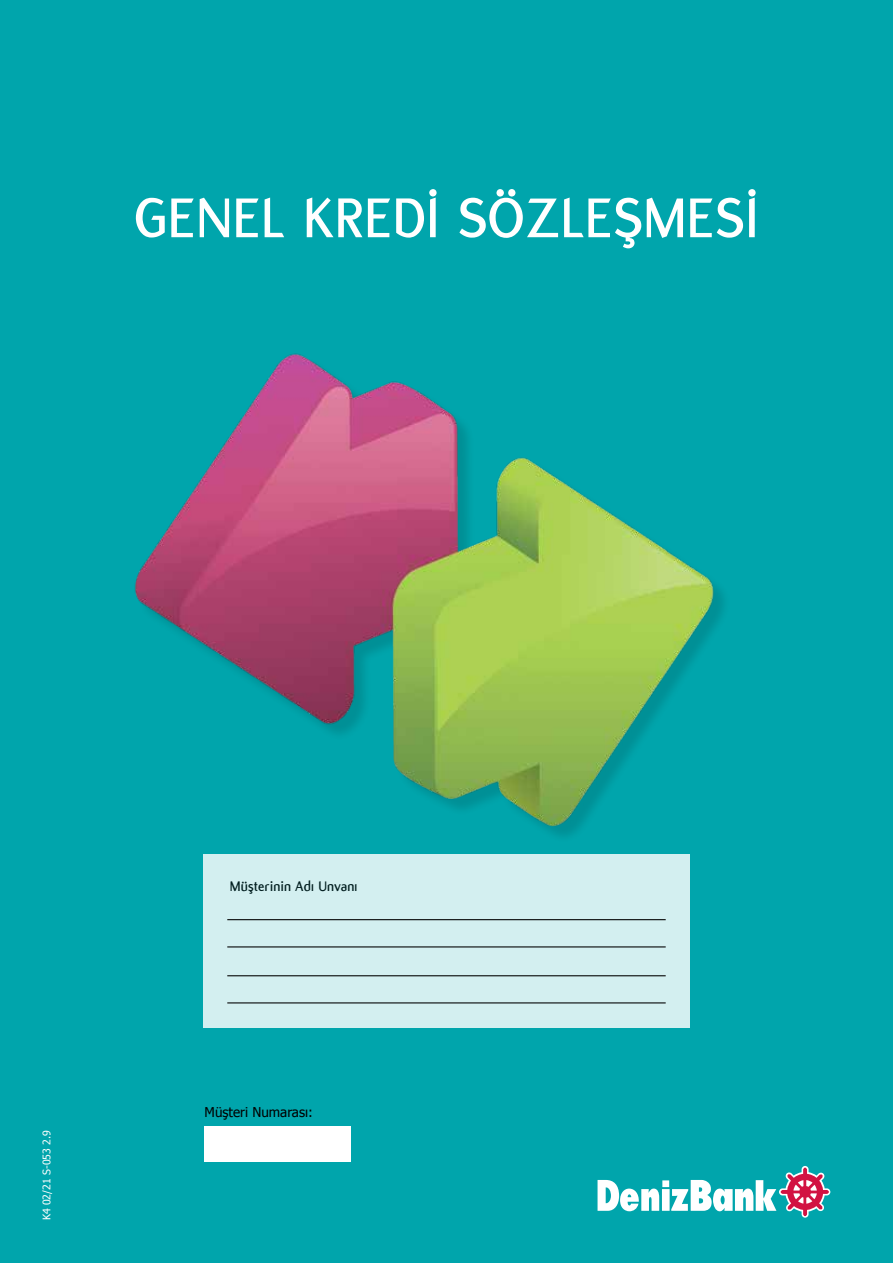
<style>
.page{position:relative;width:893px;height:1263px;background:#00a5ac}
.page>*{position:absolute;margin:0;border:0;box-sizing:border-box;transform-origin:0 0}
.t1{font:700 60px "Flux";color:#fff}
.t2{font:700 15px "Flux";color:#000}
.t3{font:13.5px "Tahoma";color:#000}
.t4{font:10.5px "Tahoma";color:#fff}
</style>
<div class="page">
<img style="left:135px;top:353px;width:589px;height:483px">
<div style="left:203px;top:854px;width:487px;height:173px;background:#d3eff0"></div>
<hr style="left:227px;top:919px;width:439px;height:1px;background:#000">
<hr style="left:227px;top:946px;width:439px;height:1px;background:#000">
<hr style="left:227px;top:975px;width:439px;height:1px;background:#000">
<hr style="left:227px;top:1002px;width:439px;height:1px;background:#000">
<div style="left:204px;top:1127px;width:146px;height:35px;background:#fff"></div>
<svg style="left:597px;top:1166px;width:233px;height:52px"></svg>
<p class="t1" style="left:134px;top:185px;width:626px">GENEL KREDİ SÖZLEŞMESİ</p>
<p class="t4" style="left:40px;top:1220px;width:92px;rotate:-90deg">K4 02/21 S-053 2.9</p>
<p class="t2" style="left:230px;top:878px;width:129px">Müşterinin Adı Unvanı</p>
<p class="t3" style="left:205px;top:1103px;width:110px">Müşteri Numarası:</p>
</div>
